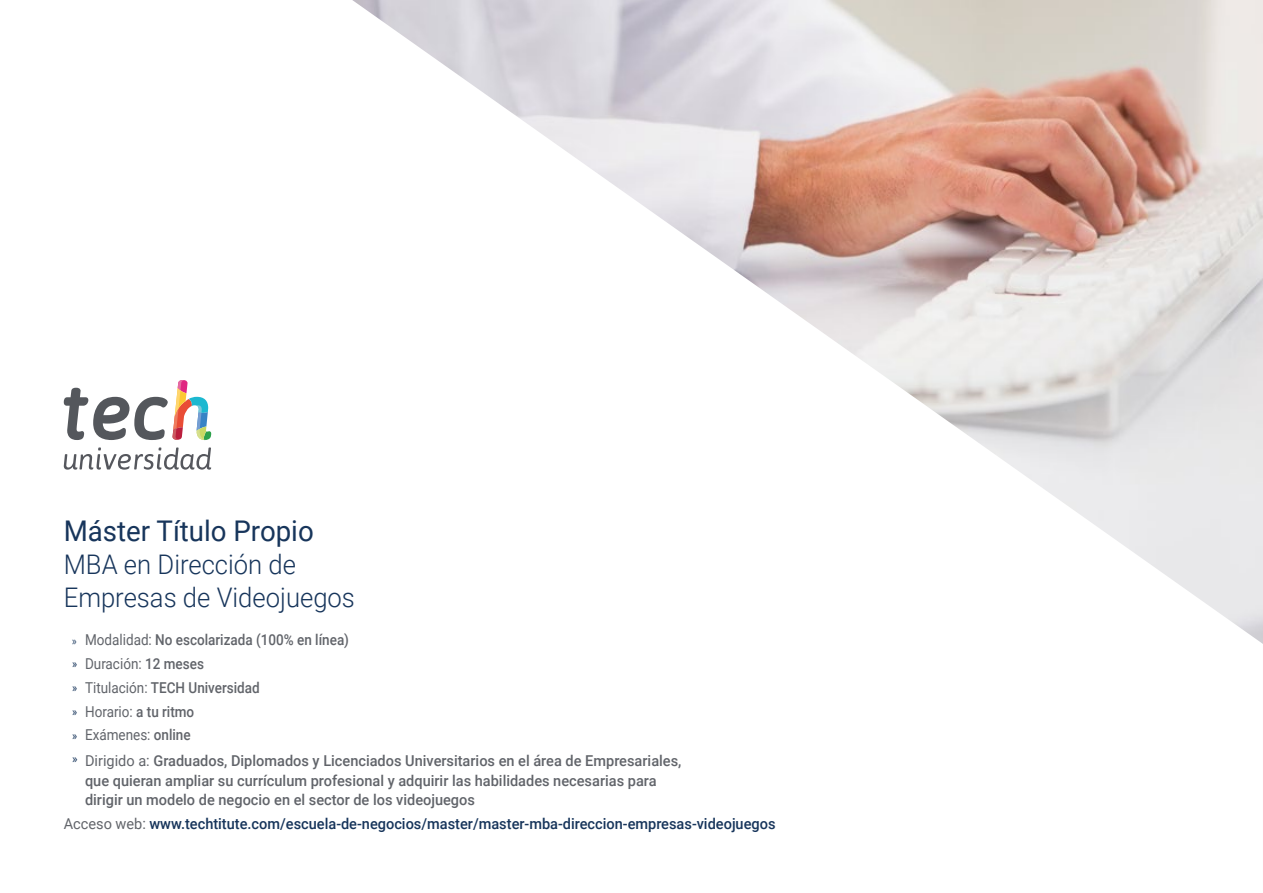
<style>
.page{position:relative;width:1263px;height:893px;background:#fff}
.page>*{position:absolute;margin:0;border:0;box-sizing:border-box;transform-origin:0 0}
.t1{font:28.5px "Roboto";color:#17355b}
.t2{font:300 27px/33px "Roboto";color:#17355b;scale:.95 1}
.t3{font:500 15px/19.5px "Roboto";color:#61646a}
.t4{font:500 15px/23.7px "Roboto";color:#61646a;scale:.9 1}
.t5{font:500 15px "Roboto";color:#17355b}
.s1{font-family:"Myriad Pro";font-weight:400;font-size:12px;color:#17355b}
.s2{font-weight:400}
.s3{font-weight:400;font-size:12px;color:#17355b}
.s4{font-weight:400;color:#61646a}
</style>
<div class="page">
<img style="left:352px;top:0;width:911px;height:644px">
<svg style="left:64px;top:380px;width:147px;height:60px"></svg>
<svg style="left:64px;top:447px;width:147px;height:23px"></svg>
<h1 class="t1" style="left:64px;top:511px;width:251px">Máster Título Propio</h1>
<h2 class="t2" style="left:64px;top:547px;width:308px">MBA en Dirección de<br>Empresas de Videojuegos</h2>
<p class="t4" style="left:72px;top:628px;width:309px"><span class="s1">»</span> <span class="s2">Modalidad:</span> No escolarizada (100% en línea) <span class="s3">»</span> <span class="s2">Duración:</span> 12 meses<br><span class="s3">»</span> <span class="s2">Titulación:</span> TECH Universidad<br><span class="s3">»</span> <span class="s2">Horario:</span> a tu ritmo<br><span class="s3">»</span> <span class="s2">Exámenes:</span> online</p>
<p class="t3" style="left:85px;top:751px;width:598px;text-indent:-13px"><sup>»</sup> <span class="s2">Dirigido a:</span> Graduados, Diplomados y Licenciados Universitarios en el área de Empresariales, que quieran ampliar su currículum profesional y adquirir las habilidades necesarias para dirigir un modelo de negocio en el sector de los videojuegos</p>
<p class="t5" style="left:64px;top:813px;width:713px"><span class="s4">Acceso web:</span> www.techtitute.com/escuela-de-negocios/master/master-mba-direccion-empresas-videojuegos</p>
</div>
